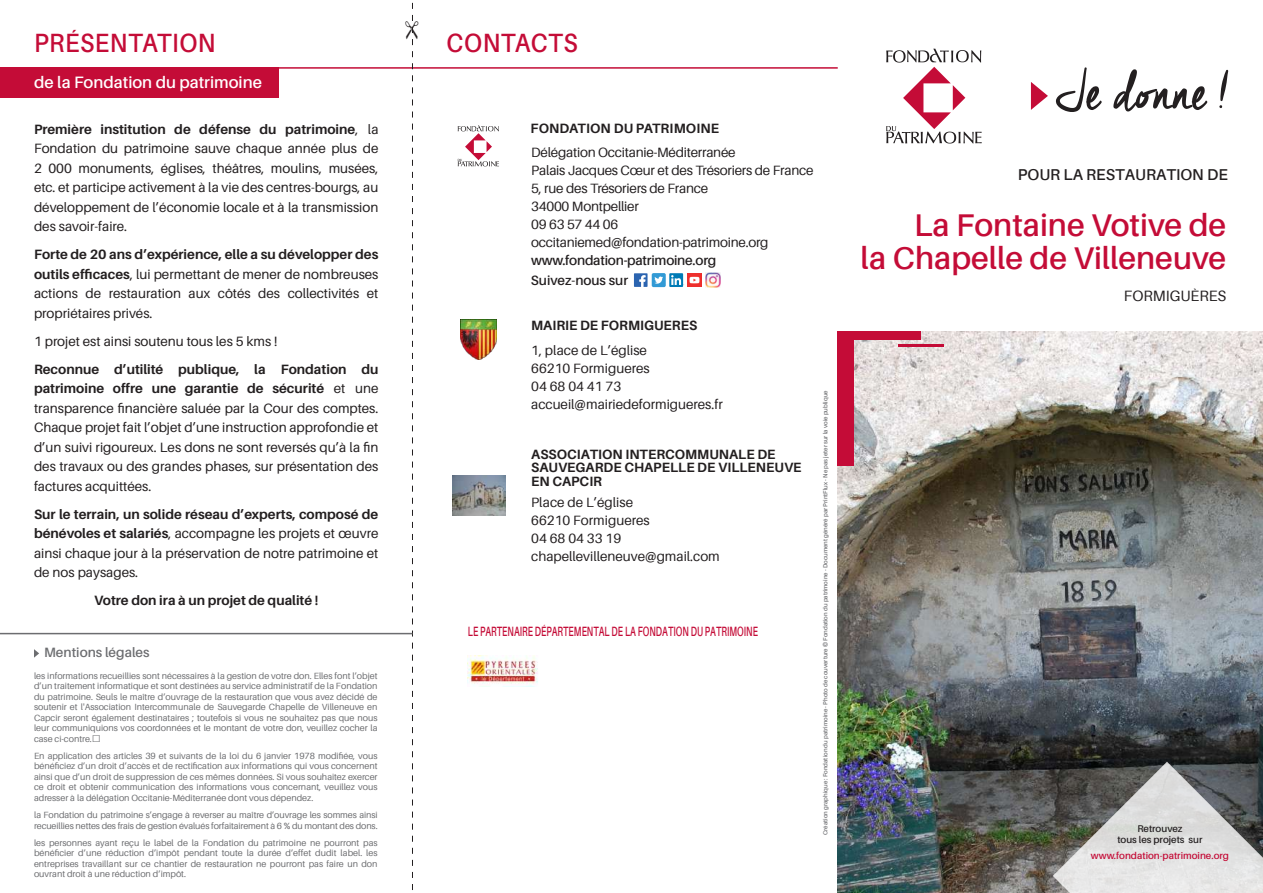
<style>
.page{position:relative;width:1263px;height:893px;background:#fff}
.page>*{position:absolute;margin:0;border:0;box-sizing:border-box;transform-origin:0 0}
.t1{font:55.5px "Cheddar Jack";letter-spacing:-.03em;color:#231f20}
.t2{font:600 31.5px/33px "Aileron";color:#c40c37;text-align:right}
.t3{font:600 26.4px "Aileron";letter-spacing:.025em;color:#c40c37;scale:.91 1}
.t4{font:600 16.5px "Aileron";color:#fff}
.t5{font:700 15.75px "PF1 Aileron Semi";color:#231f20}
.t6{font:15px "Aileron";color:#231f20}
.t7{font:13.5px/19.5px "Aileron";color:#231f20;text-align:justify}
.t8{font:13.5px/13.5px "PF0 Aileron Bold";color:#231f20}
.t9{font:700 13.5px "Aileron";letter-spacing:.01em;color:#231f20}
.t10{font:700 13.5px "PF1 Aileron Semi";color:#c40c37;scale:.65 1}
.t11{font:600 13.5px "Aileron";letter-spacing:-.015em;color:#231f20}
.t12{font:600 13.5px "Aileron";color:#6c6d70}
.t13{font:600 9.75px "Aileron";color:#c40c37}
.t14{font:600 9.75px/11.7px "Aileron";color:#231f20;text-align:center}
.t15{font:9px/10.5px "Aileron";letter-spacing:-.01em;color:#6c6d70;text-align:justify}
.t16{font:700 6px "PF1 Aileron Semi";color:#6c6d70}
.s1{font-weight:700}
.s2{font-family:"Times New Roman";font-size:15px}
</style>
<div class="page">
<img style="left:838px;top:332px;width:425px;height:561px">
<div style="left:0;top:67px;width:278px;height:31px;background:#c40c37"></div>
<svg style="left:1031px;top:82px;width:17px;height:28px"></svg>
<hr style="left:0;top:67px;width:838px;height:2px;background:#c40c37">
<svg style="left:458px;top:125px;width:41px;height:41px"></svg>
<div style="left:838px;top:332px;width:16px;height:134px;background:#c40c37"></div>
<hr style="left:898px;top:344px;width:46px;height:3px;background:#c40c37">
<div style="left:838px;top:332px;width:83px;height:8px;background:#c40c37"></div>
<svg style="left:886px;top:49px;width:96px;height:95px"></svg>
<hr style="left:0;top:633px;width:412px;height:1px;background:#6c6d70">
<svg style="left:34px;top:649px;width:5px;height:9px"></svg>
<svg style="left:1053px;top:762px;width:210px;height:131px;background:#a5a5a4"></svg>
<img style="left:452px;top:476px;width:53px;height:40px">
<img style="left:468px;top:655px;width:70px;height:32px">
<img style="left:461px;top:320px;width:36px;height:40px">
<svg style="left:634px;top:273px;width:13px;height:14px"></svg>
<img style="left:705px;top:273px;width:15px;height:15px">
<div style="left:669px;top:273px;width:14px;height:14px;background:#007bb6"></div>
<svg style="left:671px;top:275px;width:13px;height:10px"></svg>
<div style="left:652px;top:273px;width:14px;height:14px;background:#329ad5;border-radius:2px"></div>
<svg style="left:654px;top:277px;width:9px;height:7px"></svg>
<img style="left:688px;top:273px;width:14px;height:14px">
<svg style="left:405px;top:2px;width:14px;height:888px"></svg>
<h3 class="t3" style="left:34px;top:29px;width:118px">PRÉSENTATI</h3>
<h3 class="t3" style="left:179px;top:29px;width:41px">ON</h3>
<h3 class="t3" style="left:446px;top:29px;width:146px">CONTACTS</h3>
<p class="t4" style="left:34px;top:73px;width:230px">de la Fondation du patrimoine</p>
<p class="t7" style="left:34px;top:119px;width:346px"><span class="s1">Première institution de défense du patrimoine</span>, la Fondation du patrimoine sauve chaque année plus de 2 000 monuments, églises, théâtres, moulins, musées, etc. et participe activement à la vie des centres-bourgs, au développement de l’économie locale et à la transmission des savoir-faire.</p>
<p class="t7" style="left:34px;top:245px;width:346px"><span class="s1">Forte de 20 ans d’expérience, elle a su développer des outils efficaces</span>, lui permettant de mener de nombreuses actions de restauration aux côtés des collectivités et propriétaires privés.</p>
<p class="t7" style="left:34px;top:331px;width:245px">1 projet est ainsi soutenu tous les 5 kms !</p>
<p class="t7" style="left:34px;top:359px;width:346px"><span class="s1">Reconnue d’utilité publique, la Fondation du patrimoine offre une garantie de sécurité</span> et une transparence financière saluée par la Cour des comptes.<br>Chaque projet fait l’objet d’une instruction approfondie et d’un suivi rigoureux. Les dons ne sont reversés qu’à la fin des travaux ou des grandes phases, sur présentation des factures acquittées.</p>
<p class="t7" style="left:34px;top:504px;width:346px"><span class="s1">Sur le terrain, un solide réseau d’experts, composé de bénévoles et salariés</span>, accompagne les projets et œuvre ainsi chaque jour à la préservation de notre patrimoine et de nos paysages.</p>
<p class="t9" style="left:94px;top:593px;width:226px">Votre don ira à un projet de qualité !</p>
<p class="t12" style="left:44px;top:645px;width:107px">Mentions légales</p>
<p class="t15" style="left:34px;top:671px;width:345px">les informations recueillies sont nécessaires à la gestion de votre don. Elles font l’objet d’un traitement informatique et sont destinées au service administratif de la Fondation du patrimoine. Seuls le maître d’ouvrage de la restauration que vous avez décidé de soutenir et l'Association Intercommunale de Sauvegarde Chapelle de Villeneuve en Capcir seront également destinataires ; toutefois si vous ne souhaitez pas que nous leur communiquions vos coordonnées et le montant de votre don, veuillez cocher la case ci-contre.<span class="s2">□</span></p>
<p class="t15" style="left:34px;top:751px;width:345px">En application des articles 39 et suivants de la loi du 6 janvier 1978 modifiée, vous bénéficiez d’un droit d’accès et de rectification aux informations qui vous concernent ainsi que d’un droit de suppression de ces mêmes données. Si vous souhaitez exercer ce droit et obtenir communication des informations vous concernant, veuillez vous adresser à la délégation Occitanie-Méditerranée dont vous dépendez.</p>
<p class="t15" style="left:34px;top:810px;width:345px">la Fondation du patrimoine s’engage à reverser au maître d’ouvrage les sommes ainsi recueillies nettes des frais de gestion évalués forfaitairement à 6 % du montant des dons.</p>
<p class="t15" style="left:34px;top:838px;width:345px">les personnes ayant reçu le label de la Fondation du patrimoine ne pourront pas bénéficier d’une réduction d’impôt pendant toute la durée d’effet dudit label. les entreprises travaillant sur ce chantier de restauration ne pourront pas faire un don ouvrant droit à une réduction d’impôt.</p>
<p class="t9" style="left:530px;top:120px;width:190px">Fondation du patrimoine</p>
<p class="t7" style="left:531px;top:144px;width:284px;line-height:18px;text-align:left">Délégation Occitanie-Méditerranée<br>Palais Jacques Cœur et des Trésoriers de France<br>5, rue des Trésoriers de France<br>34000 Montpellier<br>09 63 57 44 06 occitaniemed@fondation-patrimoine.org</p>
<p class="t11" style="left:531px;top:255px;width:187px">www.fondation-patrimoine.org</p>
<p class="t11" style="left:531px;top:273px;width:99px">Suivez-nous sur</p>
<p class="t8" style="left:531px;top:319px;width:167px">MAIRIE DE FORMIGUERES</p>
<p class="t7" style="left:531px;top:343px;width:193px;line-height:18px;text-align:left">1, place de L’église<br>66210 Formigueres<br>04 68 04 41 73 accueil@mairiedeformigueres.fr</p>
<p class="t8" style="left:531px;top:448px;width:272px">ASSOCIATION INTERCOMMUNALE DE<br>SAUVEGARDE CHAPELLE DE VILLENEUVE<br>EN CAPCIR</p>
<p class="t7" style="left:531px;top:495px;width:190px;line-height:18px;text-align:left">Place de L’église<br>66210 Formigueres<br>04 68 04 33 19 chapellevilleneuve@gmail.com</p>
<p class="t10" style="left:468px;top:625px;width:448px">LE PARTENAIRE DÉPARTEMENTAL DE LA FONDATION DU PATRIMOINE</p>
<p class="t16" style="left:823px;top:835px;width:446px;rotate:-90deg">Création graphique : Fondation du patrimoine - Photo de couverture © Fondation du patrimoine - Document généré par PrintFlux - Ne pas jeter sur la voie publique</p>
<h1 class="t1" style="left:1056px;top:54px;width:175px">Je donne !</h1>
<p class="t5" style="left:1018px;top:168px;width:211px">POUR LA RESTAURATION DE</p>
<h2 class="t2" style="left:860px;top:211px;width:367px">La Fontaine Votive de<br>la Chapelle de Villeneuve</h2>
<p class="t6" style="left:1124px;top:289px;width:104px">FORMIGUÈRES</p>
<p class="t14" style="left:1117px;top:822px;width:87px">Retrouvez<br>tous les projets sur</p>
<p class="t13" style="left:1091px;top:850px;width:140px">www.fondation-patrimoine.org</p>
</div>
